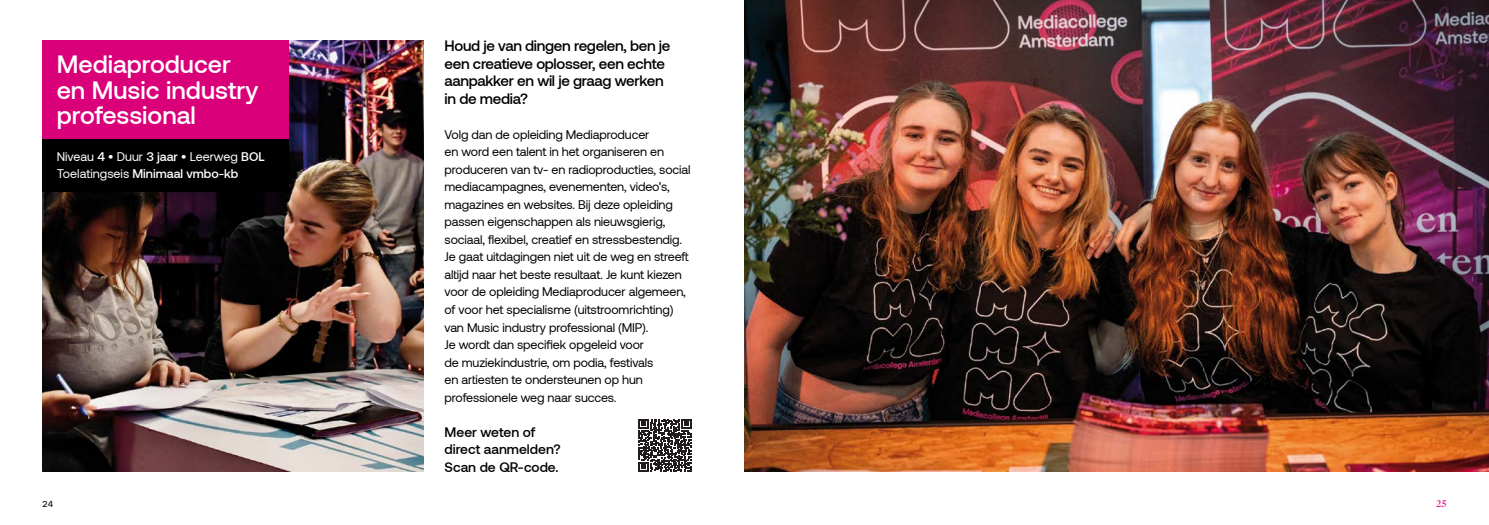
<style>
.page{position:relative;width:1489px;height:525px;background:#fff}
.page>*{position:absolute;margin:0;border:0;box-sizing:border-box;transform-origin:0 0}
.t1{font:500 25px/25px "Aeonik";color:#fff}
.t2{font:500 15px/17.5px "Aeonik";letter-spacing:-.02em;color:#000}
.t3{font:500 13.75px/17.5px "Aeonik";color:#000}
.t4{font:12.5px/17.5px "Aeonik";letter-spacing:-.01em;color:#000}
.t5{font:12.5px/17.5px "Aeonik";color:#fff}
.t6{font:500 8.75px "Aeonik";color:#221d1c}
.t7{font:500 8.75px "Sang Bleu Kingdom";color:#da007a}
.s1{font-weight:500}
</style>
<div class="page">
<img style="left:43px;top:41px;width:380px;height:430px">
<div style="left:43px;top:41px;width:246px;height:98px;background:#da007a"></div>
<div style="left:43px;top:139px;width:246px;height:52px;background:#000"></div>
<svg style="left:638px;top:419px;width:53px;height:52px"></svg>
<img style="left:744px;top:0;width:744px;height:471px">
<h1 class="t1" style="left:57px;top:52px;width:203px">Mediaproducer en Music industry professional</h1>
<p class="t5" style="left:57px;top:147px;width:209px">Niveau <span class="s1">4 •</span> Duur <span class="s1">3 jaar •</span> Leerweg <span class="s1">BOL<br></span>Toelatingseis <span class="s1">Minimaal vmbo-kb</span></p>
<p class="t2" style="left:444px;top:37px;width:227px">Houd je van dingen regelen, ben je een creatieve oplosser, een echte aanpakker en wil je graag werken in de media?</p>
<p class="t4" style="left:444px;top:126px;width:247px">Volg dan de opleiding Mediaproducer<br>en word een talent in het organiseren en produceren van tv- en radioproducties, social mediacampagnes, evenementen, video’s, magazines en websites. Bij deze opleiding passen eigenschappen als nieuwsgierig, sociaal, flexibel, creatief en stressbestendig.<br>Je gaat uitdagingen niet uit de weg en streeft altijd naar het beste resultaat. Je kunt kiezen voor de opleiding Mediaproducer algemeen, of voor het specialisme (uitstroomrichting) van Music industry professional (MIP).<br>Je wordt dan specifiek opgeleid voor<br>de muziekindustrie, om podia, festivals<br>en artiesten te ondersteunen op hun professionele weg naar succes.</p>
<p class="t3" style="left:444px;top:423px;width:118px">Meer weten of direct aanmelden?<br>Scan de QR-code.</p>
<p class="t6" style="left:43px;top:498px;width:12px">24</p>
<p class="t7" style="left:1435px;top:497px;width:12px">25</p>
</div>
